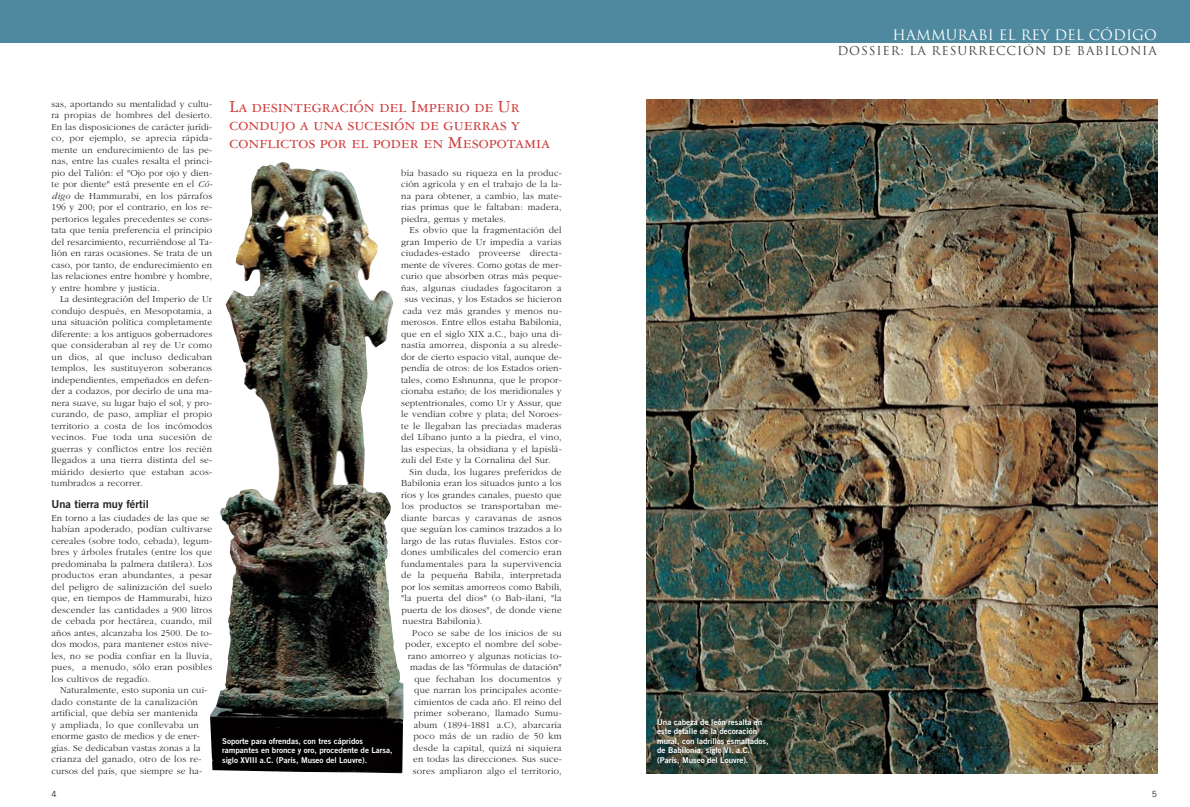
<style>
.page{position:relative;width:1190px;height:807px;background:#fff}
.page>*{position:absolute;margin:0;border:0;box-sizing:border-box;transform-origin:0 0}
.t1{font:18px/18px "Garamond Three SC";color:#cf3d3c}
.t2{font:14px "Trajan";letter-spacing:.005em;color:#fff}
.t3{font:12px "Trajan";letter-spacing:.07em;color:#404041}
.t4{font:11px "Trade Gothic Bold Two";color:#231f20}
.t5{font:300 9.5px/11.5px "Garamond";letter-spacing:.02em;color:#231f20;text-align:justify}
.t6{font:8.5px "Trade Gothic";color:#231f20}
.t7{font:8px/9.5px "Trade Gothic Bold Two";color:#fff}
.s1{font-style:italic}
</style>
<div class="page">
<img style="left:210px;top:162px;width:194px;height:612px">
<div style="left:0;top:0;width:1190px;height:43px;background:#4e899f"></div>
<img style="left:647px;top:100px;width:510px;height:674px">
<img style="left:210px;top:165px;width:69px;height:551px">
<p class="t5" style="left:52px;top:99px;width:162px">sas, aportando su mentalidad y cultu&shy;ra propias de hombres del desierto.<br>En las disposiciones de carácter jurídi&shy;co, por ejemplo, se aprecia rápida&shy;mente un endurecimiento de las pe&shy;nas, entre las cuales resalta el princi&shy;pio del Talión: el "Ojo por ojo y dien&shy;te por diente" está presente en el <span class="s1">Có&shy;digo</span> de Hammurabi, en los párrafos 196 y 200; por el contrario, en los re&shy;pertorios legales precedentes se cons&shy;tata que tenía preferencia el principio del resarcimiento, recurriéndose al Ta&shy;lión en raras ocasiones. Se trata de un caso, por tanto, de endurecimiento en las relaciones entre hombre y hombre, y entre hombre y justicia.</p>
<p class="t5" style="left:52px;top:294px;width:162px;text-indent:9px">La desintegración del Imperio de Ur condujo después, en Mesopotamia, a una situación política completamente diferente: a los antiguos gobernadores que consideraban al rey de Ur como un dios, al que incluso dedicaban templos, les sustituyeron soberanos independientes, empeñados en defen&shy;der a codazos, por decirlo de una ma&shy;nera suave, su lugar bajo el sol, y pro&shy;curando, de paso, ampliar el propio territorio a costa de los incómodos vecinos. Fue toda una sucesión de guerras y conflictos entre los recién llegados a una tierra distinta del se&shy;miárido desierto que estaban acos&shy;tumbrados a recorrer.</p>
<p class="t4" style="left:52px;top:500px;width:99px">Una tierra muy fértil</p>
<p class="t5" style="left:52px;top:513px;width:162px;text-align:left">En torno a las ciudades de las que se habían apoderado, podían cultivarse cereales (sobre todo, cebada), legum&shy;bres y árboles frutales (entre los que predominaba la palmera datilera). Los productos eran abundantes, a pesar del peligro de salinización del suelo que, en tiempos de Hammurabi, hizo descender las cantidades a 900 litros de cebada por hectárea, cuando, mil años antes, alcanzaba los 2500. De to&shy;dos modos, para mantener estos nive&shy;les, no se podía confiar en la lluvia, pues, a menudo, sólo eran posibles los cultivos de regadío.</p>
<p class="t5" style="left:52px;top:685px;width:157px;text-align:left;text-indent:9px">Naturalmente, esto suponía un cui&shy;dado constante de la canalización artificial, que debía ser mantenida<br>y ampliada, lo que conllevaba un enorme gasto de medios y de ener&shy;gías. Se dedicaban vastas zonas a la crianza del ganado, otro de los re&shy;cursos del país, que siempre se ha-</p>
<p class="t6" style="left:52px;top:791px;width:7px">4</p>
<h1 class="t1" style="left:229px;top:99px;width:322px">La desintegración del Imperio de Ur condujo a una sucesión de guerras y conflictos por el poder en Mesopotamia</h1>
<p class="t7" style="left:222px;top:737px;width:172px">Soporte para ofrendas, con tres cápridos rampantes en bronce y oro, procedente de Larsa, siglo XVIII a.C. (París, Museo del Louvre).</p>
<p class="t5" style="left:401px;top:168px;width:162px">bía basado su riqueza en la produc&shy;ción agrícola y en el trabajo de la la&shy;na para obtener, a cambio, las mate&shy;rias primas que le faltaban: madera, piedra, gemas y metales.</p>
<p class="t5" style="left:410px;top:225px;width:154px">Es obvio que la fragmentación del</p>
<p class="t5" style="left:401px;top:237px;width:162px">gran Imperio de Ur impedía a varias</p>
<p class="t5" style="left:401px;top:248px;width:162px">ciudades-estado proveerse directa-</p>
<p class="t5" style="left:401px;top:260px;width:162px">mente de víveres. Como gotas de mer-</p>
<p class="t5" style="left:401px;top:271px;width:162px">curio que absorben otras más peque-</p>
<p class="t5" style="left:401px;top:283px;width:162px">ñas, algunas ciudades fagocitaron a</p>
<p class="t5" style="left:405px;top:294px;width:158px">sus vecinas, y los Estados se hicieron</p>
<p class="t5" style="left:403px;top:306px;width:160px">cada vez más grandes y menos nu-</p>
<p class="t5" style="left:401px;top:317px;width:162px">merosos. Entre ellos estaba Babilonia,</p>
<p class="t5" style="left:401px;top:329px;width:162px">que en el siglo XIX a.C., bajo una di-</p>
<p class="t5" style="left:401px;top:340px;width:162px">nastía amorrea, disponía a su alrede-</p>
<p class="t5" style="left:401px;top:352px;width:162px">dor de cierto espacio vital, aunque de-</p>
<p class="t5" style="left:401px;top:363px;width:162px">pendía de otros: de los Estados orien-</p>
<p class="t5" style="left:401px;top:375px;width:162px">tales, como Eshnunna, que le propor-</p>
<p class="t5" style="left:401px;top:386px;width:162px">cionaba estaño; de los meridionales y</p>
<p class="t5" style="left:401px;top:398px;width:162px">septentrionales, como Ur y Assur, que</p>
<p class="t5" style="left:401px;top:409px;width:162px">le vendían cobre y plata; del Noroes-</p>
<p class="t5" style="left:401px;top:421px;width:162px">te le llegaban las preciadas maderas</p>
<p class="t5" style="left:401px;top:432px;width:162px">del Líbano junto a la piedra, el vino,</p>
<p class="t5" style="left:401px;top:444px;width:162px">las especias, la obsidiana y el lapislá-</p>
<p class="t5" style="left:401px;top:455px;width:151px">zuli del Este y la Cornalina del Sur.</p>
<p class="t5" style="left:410px;top:467px;width:154px">Sin duda, los lugares preferidos de</p>
<p class="t5" style="left:401px;top:478px;width:162px">Babilonia eran los situados junto a los</p>
<p class="t5" style="left:401px;top:490px;width:162px">ríos y los grandes canales, puesto que</p>
<p class="t5" style="left:402px;top:501px;width:161px">los productos se transportaban me-</p>
<p class="t5" style="left:401px;top:513px;width:162px">diante barcas y caravanas de asnos</p>
<p class="t5" style="left:401px;top:524px;width:162px">que seguían los caminos trazados a lo</p>
<p class="t5" style="left:401px;top:536px;width:162px">largo de las rutas fluviales. Estos cor-</p>
<p class="t5" style="left:401px;top:547px;width:162px">dones umbilicales del comercio eran</p>
<p class="t5" style="left:401px;top:559px;width:162px">fundamentales para la supervivencia</p>
<p class="t5" style="left:401px;top:570px;width:162px">de la pequeña Babila, interpretada</p>
<p class="t5" style="left:401px;top:582px;width:162px">por los semitas amorreos como Babili,</p>
<p class="t5" style="left:401px;top:593px;width:162px">"la puerta del dios" (o Bab-ilani, "la</p>
<p class="t5" style="left:401px;top:605px;width:162px">puerta de los dioses", de donde viene</p>
<p class="t5" style="left:403px;top:616px;width:81px">nuestra Babilonia).</p>
<p class="t5" style="left:412px;top:628px;width:151px">Poco se sabe de los inicios de su</p>
<p class="t5" style="left:405px;top:639px;width:158px">poder, excepto el nombre del sobe-</p>
<p class="t5" style="left:408px;top:651px;width:156px">rano amorreo y algunas noticias to-</p>
<p class="t5" style="left:410px;top:662px;width:153px">madas de las "fórmulas de datación"</p>
<p class="t5" style="left:414px;top:674px;width:149px">que fechaban los documentos y</p>
<p class="t5" style="left:414px;top:685px;width:149px">que narran los principales aconte-</p>
<p class="t5" style="left:414px;top:697px;width:149px">cimientos de cada año. El reino del</p>
<p class="t5" style="left:414px;top:708px;width:149px">primer soberano, llamado Sumu-</p>
<p class="t5" style="left:414px;top:720px;width:150px">abum (1894-1881 a.C), abarcaría</p>
<p class="t5" style="left:413px;top:731px;width:150px">poco más de un radio de 50 km</p>
<p class="t5" style="left:413px;top:743px;width:150px">desde la capital, quizá ni siquiera</p>
<p class="t5" style="left:413px;top:754px;width:150px">en todas las direcciones. Sus suce-</p>
<p class="t5" style="left:413px;top:766px;width:150px">sores ampliaron algo el territorio,</p>
<h2 class="t2" style="left:893px;top:27px;width:266px">HAMMURABI EL REY DEL CÓDIGO</h2>
<p class="t3" style="left:837px;top:44px;width:321px">DOSSIER: LA RESURRECCIÓN DE BABILONIA</p>
<p class="t7" style="left:657px;top:718px;width:113px">Una cabeza de león resalta en este detalle de la decoración mural, con ladrillos esmaltados, de Babilonia, siglo VI. a.C. (París, Museo del Louvre).</p>
<p class="t6" style="left:1152px;top:791px;width:7px">5</p>
</div>
